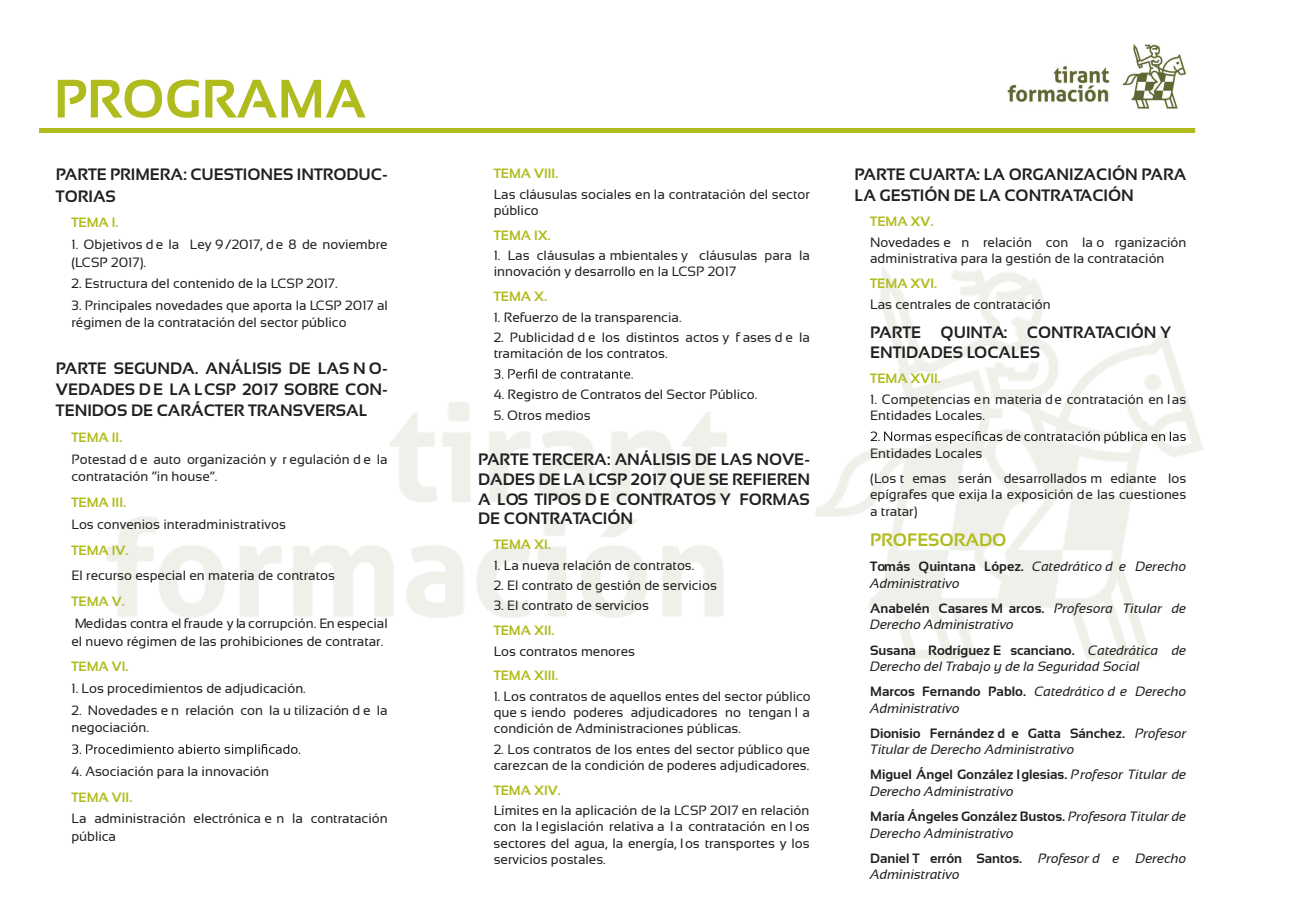
<style>
.page{position:relative;width:1289px;height:919px;background:#fff}
.page>*{position:absolute;margin:0;border:0;box-sizing:border-box;transform-origin:0 0}
.t1{font:700 54px "Sansation";color:#b0bb1d}
.t2{font:700 18px "Sansation";color:#b0bb1d}
.t3{font:700 16.5px/21px "Sansation";color:#231f20}
.t4{font:13.5px/16.2px "Sansation";color:#231f20}
.t5{font:italic 13.5px/16.5px "Sansation";color:#231f20}
.t6{font:700 13.5px "Sansation";color:#b0bb1d}
.s1{font-weight:700;font-style:normal}
</style>
<div class="page">
<img style="left:106px;top:267px;width:1097px;height:392px">
<svg style="left:72px;top:744px;width:228px;height:12px"></svg>
<hr style="left:40px;top:128px;width:1155px;height:4px;background:#b0bb1d">
<svg style="left:494px;top:369px;width:138px;height:10px"></svg>
<svg style="left:870px;top:431px;width:315px;height:12px"></svg>
<img style="left:1007px;top:44px;width:179px;height:65px">
<h1 class="t1" style="left:54px;top:69px;width:314px">PROGRAMA</h1>
<p class="t3" style="left:56px;top:164px;width:333px">PARTE PRIMERA: CUESTIONES INTRODUC-<br>TORIAS</p>
<p class="t6" style="left:71px;top:215px;width:49px">TEMA I.</p>
<p class="t4" style="left:71px;top:236px;width:318px;line-height:17.4px">1. Objetivos de la Ley 9/2017, de 8 de noviembre (LCSP 2017).</p>
<p class="t4" style="left:71px;top:275px;width:268px">2. Estructura del contenido de la LCSP 2017.</p>
<p class="t4" style="left:71px;top:296px;width:318px;line-height:17.4px">3. Principales novedades que aporta la LCSP 2017 al régimen de la contratación del sector público</p>
<p class="t3" style="left:56px;top:357px;width:333px;text-align:justify">PARTE SEGUNDA. ANÁLISIS DE LAS N O-VEDADES D E LA LCSP 2017 SOBRE CON-TENIDOS DE CARÁCTER TRANSVERSAL</p>
<p class="t6" style="left:71px;top:429px;width:52px">TEMA II.</p>
<p class="t4" style="left:71px;top:450px;width:318px;line-height:17.4px">Potestad d e auto organización y r egulación d e la contratación “in house”.</p>
<p class="t6" style="left:71px;top:494px;width:56px">TEMA III.</p>
<p class="t4" style="left:71px;top:515px;width:216px">Los convenios interadministrativos</p>
<p class="t6" style="left:71px;top:542px;width:59px">TEMA IV.</p>
<p class="t4" style="left:71px;top:567px;width:265px">El recurso especial en materia de contratos</p>
<p class="t6" style="left:71px;top:594px;width:55px">TEMA V.</p>
<p class="t4" style="left:71px;top:614px;width:318px;line-height:17.4px">Medidas contra el fraude y la corrupción. En especial el nuevo régimen de las prohibiciones de contratar.</p>
<p class="t6" style="left:71px;top:659px;width:59px">TEMA VI.</p>
<p class="t4" style="left:71px;top:680px;width:236px">1. Los procedimientos de adjudicación.</p>
<p class="t4" style="left:71px;top:701px;width:318px;line-height:17.4px">2. Novedades e n relación con la u tilización d e la negociación.</p>
<p class="t4" style="left:71px;top:762px;width:199px">4. Asociación para la innovación</p>
<p class="t6" style="left:71px;top:789px;width:62px">TEMA VII.</p>
<p class="t4" style="left:71px;top:809px;width:318px;line-height:17.4px">La administración electrónica e n la contratación pública</p>
<p class="t6" style="left:493px;top:166px;width:66px">TEMA VIII.</p>
<p class="t4" style="left:493px;top:186px;width:318px">Las cláusulas sociales en la contratación del sector público</p>
<p class="t6" style="left:493px;top:227px;width:59px">TEMA IX.</p>
<p class="t4" style="left:493px;top:247px;width:318px">1. Las cláusulas a mbientales y cláusulas para la innovación y desarrollo en la LCSP 2017</p>
<p class="t6" style="left:493px;top:289px;width:55px">TEMA X.</p>
<p class="t4" style="left:493px;top:309px;width:189px">1. Refuerzo de la transparencia.</p>
<p class="t4" style="left:493px;top:329px;width:318px">2. Publicidad d e los distintos actos y f ases d e la tramitación de los contratos.</p>
<p class="t4" style="left:493px;top:386px;width:265px">4. Registro de Contratos del Sector Público.</p>
<p class="t4" style="left:493px;top:407px;width:99px">5. Otros medios</p>
<p class="t3" style="left:478px;top:449px;width:333px;line-height:19.8px;text-align:justify">PARTE TERCERA: ANÁLISIS DE LAS NOVE-DADES DE LA LCSP 2017 QUE SE REFIEREN A LOS TIPOS D E CONTRATOS Y FORMAS DE CONTRATACIÓN</p>
<p class="t6" style="left:493px;top:537px;width:59px">TEMA XI.</p>
<p class="t4" style="left:493px;top:556px;width:202px">1. La nueva relación de contratos.</p>
<p class="t4" style="left:493px;top:577px;width:225px">2. El contrato de gestión de servicios</p>
<p class="t4" style="left:493px;top:597px;width:157px">3. El contrato de servicios</p>
<p class="t6" style="left:493px;top:623px;width:62px">TEMA XII.</p>
<p class="t4" style="left:493px;top:642px;width:143px">Los contratos menores</p>
<p class="t6" style="left:493px;top:668px;width:66px">TEMA XIII.</p>
<p class="t4" style="left:493px;top:688px;width:319px;text-align:justify">1. Los contratos de aquellos entes del sector público que s iendo poderes adjudicadores no tengan l a condición de Administraciones públicas.</p>
<p class="t4" style="left:493px;top:740px;width:318px">2. Los contratos de los entes del sector público que carezcan de la condición de poderes adjudicadores.</p>
<p class="t6" style="left:493px;top:782px;width:69px">TEMA XIV.</p>
<p class="t4" style="left:493px;top:802px;width:318px;text-align:justify">Límites en la aplicación de la LCSP 2017 en relación con la l egislación relativa a l a contratación en l os sectores del agua, la energía, los transportes y los servicios postales.</p>
<p class="t3" style="left:854px;top:165px;width:333px;line-height:20.1px">PARTE CUARTA: LA ORGANIZACIÓN PARA<br>LA GESTIÓN DE LA CONTRATACIÓN</p>
<p class="t6" style="left:870px;top:213px;width:65px">TEMA XV.</p>
<p class="t4" style="left:870px;top:233px;width:318px">Novedades e n relación con la o rganización administrativa para la gestión de la contratación</p>
<p class="t6" style="left:870px;top:276px;width:69px">TEMA XVI.</p>
<p class="t4" style="left:870px;top:296px;width:182px">Las centrales de contratación</p>
<p class="t3" style="left:870px;top:322px;width:302px;line-height:20.1px">PARTE QUINTA: CONTRATACIÓN Y<br>ENTIDADES LOCALES</p>
<p class="t6" style="left:870px;top:370px;width:72px">TEMA XVII.</p>
<p class="t4" style="left:870px;top:390px;width:318px">1. Competencias en materia de contratación en las<br>Entidades Locales.</p>
<p class="t4" style="left:870px;top:440px;width:318px;line-height:25px">Entidades Locales<br>(Los t emas serán desarrollados m ediante los</p>
<p class="t4" style="left:870px;top:486px;width:318px">epígrafes que exija la exposición de las cuestiones a tratar)</p>
<h2 class="t2" style="left:870px;top:530px;width:138px">PROFESORADO</h2>
<p class="t5" style="left:870px;top:558px;width:318px"><span class="s1">Tomás Quintana López.</span> Catedrático d e Derecho<br>Administrativo</p>
<p class="t5" style="left:870px;top:600px;width:318px"><span class="s1">Anabelén Casares M arcos.</span> Profesora Titular de<br>Derecho Administrativo</p>
<p class="t5" style="left:870px;top:641px;width:318px"><span class="s1">Susana Rodríguez E scanciano.</span> Catedrática de<br>Derecho del Trabajo y de la Seguridad Social</p>
<p class="t5" style="left:870px;top:683px;width:318px"><span class="s1">Marcos Fernando Pablo.</span> Catedrático d e Derecho<br>Administrativo</p>
<p class="t5" style="left:870px;top:724px;width:318px"><span class="s1">Dionisio Fernández d e Gatta Sánchez.</span> Profesor<br>Titular de Derecho Administrativo</p>
<p class="t5" style="left:870px;top:766px;width:318px"><span class="s1">Miguel Ángel González Iglesias.</span> Profesor Titular de<br>Derecho Administrativo</p>
<p class="t5" style="left:870px;top:808px;width:318px"><span class="s1">María Ángeles González Bustos.</span> Profesora Titular de<br>Derecho Administrativo</p>
<p class="t5" style="left:870px;top:849px;width:318px"><span class="s1">Daniel T errón Santos.</span> Profesor d e Derecho<br>Administrativo</p>
</div>
